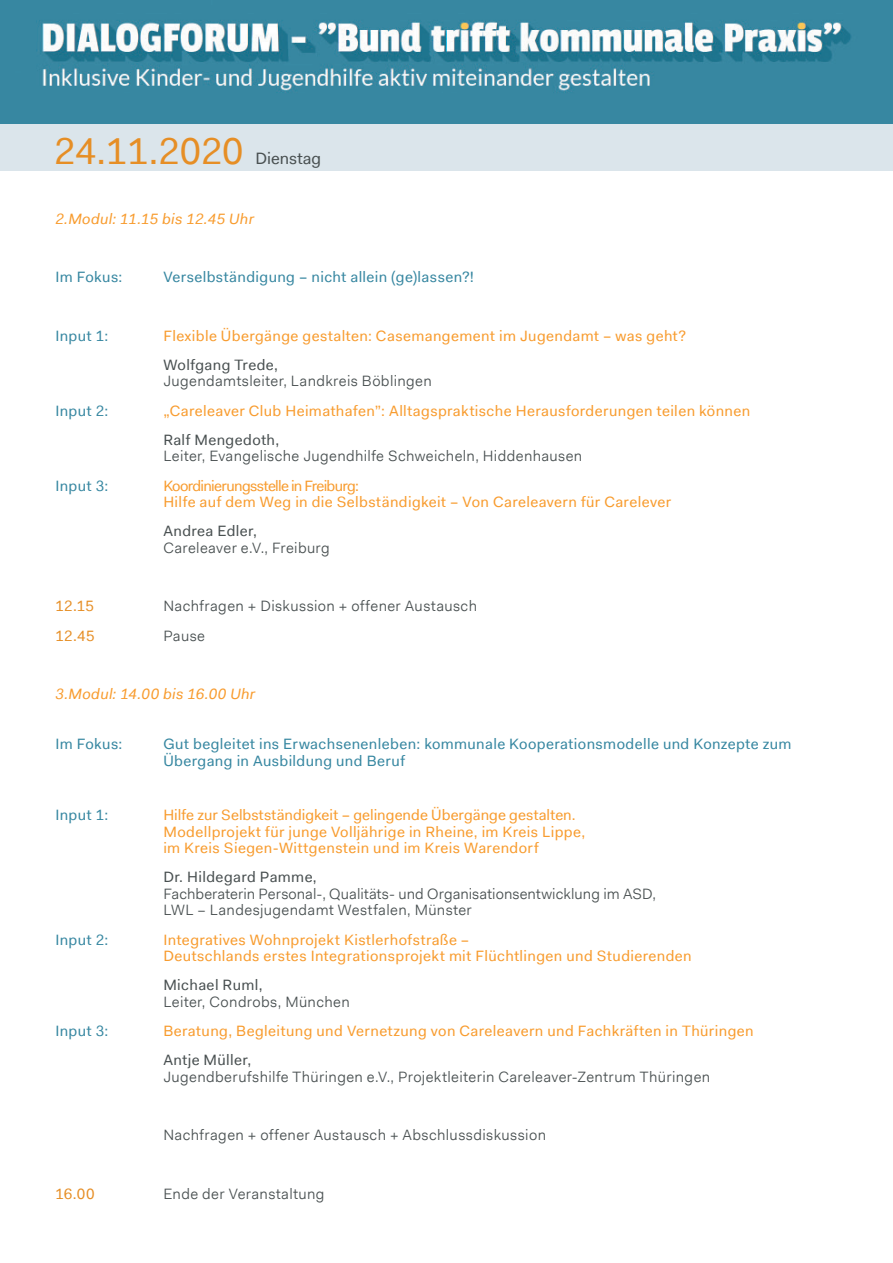
<style>
.page{position:relative;width:893px;height:1263px;background:#fff}
.page>*{position:absolute;margin:0;border:0;box-sizing:border-box;transform-origin:0 0}
.arial_7{font:37.5px "Fakt Pro";color:#e68e25}
.t1{font:16.5px "Fakt Pro";color:#495051}
.t2{font:15px/16.5px "Fakt Pro";letter-spacing:.025em;color:#f89c2f}
.t3{font:15px/16.5px "Fakt Pro Blond";letter-spacing:.025em;color:#495051}
.t4{font:15px/16.5px "Fakt Pro";letter-spacing:.03em;color:#3787a1}
.t5{font:italic 15px "Fakt Pro";letter-spacing:.02em;color:#f89c2f}
.t6{font:15px "Fakt Pro";letter-spacing:.015em;color:#e68e25}
.s1{font-family:"Fakt Pro"}
</style>
<div class="page">
<div style="left:0;top:17px;width:893px;height:154px;background:#dbe5eb"></div>
<img style="left:0;top:0;width:893px;height:123px">
<p class="arial_7" style="left:54px;top:126px;width:191px">24.11.2020</p>
<p class="t1" style="left:256px;top:147px;width:67px">Dienstag</p>
<p class="t5" style="left:55px;top:208px;width:200px">2.Modul: 11.15 bis 12.45 Uhr</p>
<p class="t4" style="left:55px;top:269px;width:68px">Im Fokus:</p>
<p class="t4" style="left:163px;top:269px;width:312px">Verselbständigung – nicht allein (ge)lassen?!</p>
<p class="t4" style="left:55px;top:327px;width:54px">Input 1:</p>
<p class="t2" style="left:163px;top:327px;width:524px">Flexible Übergänge gestalten: Casemangement im Jugendamt – was geht?</p>
<p class="t3" style="left:163px;top:356px;width:270px"><span class="s1">Wolfgang Trede,<br></span>Jugendamtsleiter, Landkreis Böblingen</p>
<p class="t4" style="left:55px;top:402px;width:54px">Input 2:</p>
<p class="t2" style="left:163px;top:402px;width:588px">„Careleaver Club Heimathafen”: Alltagspraktische Herausforderungen teilen können</p>
<p class="t3" style="left:163px;top:431px;width:420px"><span class="s1">Ralf Mengedoth,<br></span>Leiter, Evangelische Jugendhilfe Schweicheln, Hiddenhausen</p>
<p class="t4" style="left:55px;top:477px;width:54px">Input 3:</p>
<p class="t2" style="left:163px;top:477px;width:509px">Koordinierungsstelle in Freiburg:<br>Hilfe auf dem Weg in die Selbständigkeit – Von Careleavern für Carelever</p>
<p class="t3" style="left:163px;top:523px;width:168px"><span class="s1">Andrea Edler,<br></span>Careleaver e.V., Freiburg</p>
<p class="t6" style="left:55px;top:596px;width:40px">12.15</p>
<p class="t3" style="left:163px;top:598px;width:315px">Nachfragen + Diskussion + offener Austausch</p>
<p class="t6" style="left:55px;top:625px;width:41px">12.45</p>
<p class="t3" style="left:163px;top:627px;width:43px">Pause</p>
<p class="t5" style="left:55px;top:684px;width:202px">3.Modul: 14.00 bis 16.00 Uhr</p>
<p class="t4" style="left:55px;top:736px;width:68px">Im Fokus:</p>
<p class="t4" style="left:163px;top:736px;width:629px">Gut begleitet ins Erwachsenenleben: kommunale Kooperationsmodelle und Konzepte zum<br>Übergang in Ausbildung und Beruf</p>
<p class="t4" style="left:55px;top:806px;width:54px">Input 1:</p>
<p class="t2" style="left:163px;top:806px;width:423px">Hilfe zur Selbstständigkeit – gelingende Übergänge gestalten.<br>Modellprojekt für junge Volljährige in Rheine, im Kreis Lippe, im Kreis Siegen-Wittgenstein und im Kreis Warendorf</p>
<p class="t3" style="left:163px;top:869px;width:494px"><span class="s1">Dr. Hildegard Pamme,<br></span>Fachberaterin Personal-, Qualitäts- und Organisationsentwicklung im ASD,<br>LWL – Landesjugendamt Westfalen, Münster</p>
<p class="t4" style="left:55px;top:931px;width:54px">Input 2:</p>
<p class="t2" style="left:163px;top:931px;width:530px">Integratives Wohnprojekt Kistlerhofstraße –<br>Deutschlands erstes Integrationsprojekt mit Flüchtlingen und Studierenden</p>
<p class="t3" style="left:163px;top:977px;width:188px"><span class="s1">Michael Ruml,<br></span>Leiter, Condrobs, München</p>
<p class="t4" style="left:55px;top:1022px;width:54px">Input 3:</p>
<p class="t2" style="left:163px;top:1022px;width:592px">Beratung, Begleitung und Vernetzung von Careleavern und Fachkräften in Thüringen</p>
<p class="t3" style="left:163px;top:1052px;width:548px"><span class="s1">Antje Müller,<br></span>Jugendberufshilfe Thüringen e.V., Projektleiterin Careleaver-Zentrum Thüringen</p>
<p class="t3" style="left:163px;top:1127px;width:384px">Nachfragen + offener Austausch + Abschlussdiskussion</p>
<p class="t6" style="left:55px;top:1184px;width:41px">16.00</p>
<p class="t3" style="left:163px;top:1185px;width:163px">Ende der Veranstaltung</p>
</div>
